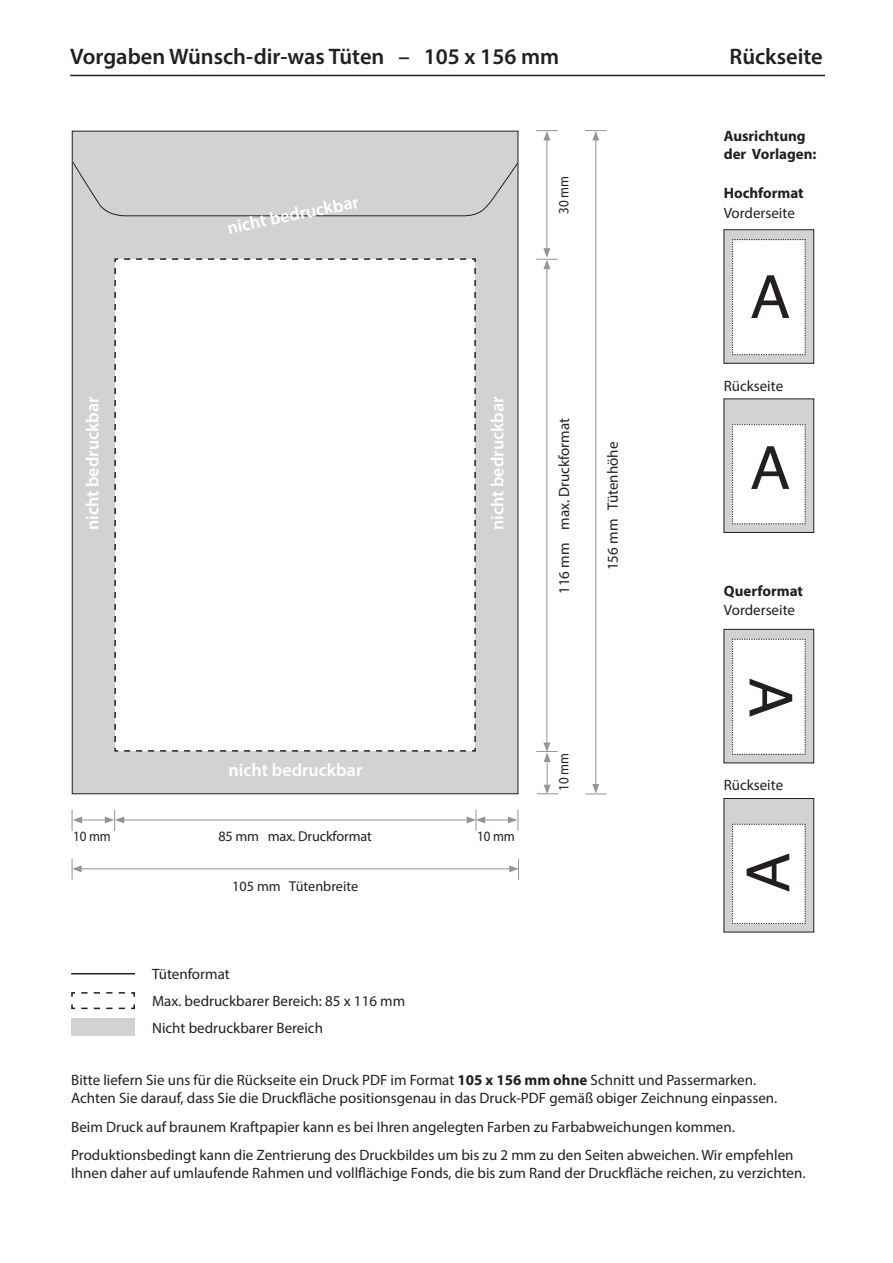
<style>
.page{position:relative;width:893px;height:1263px;background:#fff}
.page>*{position:absolute;margin:0;border:0;box-sizing:border-box;transform-origin:0 0}
.t1{font:59.55px "Helvetica";color:#231f20}
.t2{font:600 22.5px "Myriad Pro";color:#231f20}
.t3{font:600 18px "Myriad Pro";color:#fff}
.t4{font:15px/27px "Myriad Pro";color:#231f20}
.t5{font:700 15px/18px "Myriad Pro";color:#231f20}
.t6{font:14.25px "Myriad Pro";letter-spacing:-.01em;color:#231f20}
.t7{font:14.25px "Myriad Pro";letter-spacing:-.01em;color:#231f20;scale:.92 1}
.s1{font-weight:700}
</style>
<div class="page">
<div style="left:72px;top:131px;width:446px;height:663px;background:#d1d2d4"></div>
<svg style="left:73px;top:162px;width:445px;height:54px"></svg>
<div style="left:114px;top:258px;width:362px;height:494px;background:#fff"></div>
<div style="left:71px;top:1019px;width:64px;height:17px;background:#d1d2d4"></div>
<svg style="left:71px;top:992px;width:64px;height:18px"></svg>
<hr style="left:71px;top:973px;width:64px;height:1px;background:#231f20">
<hr style="left:70px;top:75px;width:755px;height:1px;background:#231f20">
<hr style="left:122px;top:819px;width:347px;height:1px;background:#939598">
<hr style="left:79px;top:868px;width:433px;height:1px;background:#939598">
<hr style="left:595px;top:138px;width:1px;height:648px;background:#939598">
<svg style="left:72px;top:858px;width:10px;height:22px"></svg>
<svg style="left:509px;top:858px;width:10px;height:22px"></svg>
<hr style="left:546px;top:267px;width:1px;height:478px;background:#939598">
<svg style="left:585px;top:784px;width:21px;height:11px"></svg>
<svg style="left:585px;top:130px;width:21px;height:10px"></svg>
<svg style="left:72px;top:810px;width:52px;height:21px"></svg>
<svg style="left:467px;top:810px;width:51px;height:21px"></svg>
<svg style="left:536px;top:742px;width:22px;height:52px"></svg>
<hr style="left:546px;top:138px;width:1px;height:113px;background:#939598">
<svg style="left:536px;top:248px;width:22px;height:21px"></svg>
<svg style="left:536px;top:130px;width:22px;height:10px"></svg>
<div style="left:724px;top:399px;width:90px;height:133px;background:#d1d2d4"></div>
<div style="left:724px;top:399px;width:90px;height:133px;border:1px solid #231f20"></div>
<div style="left:732px;top:424px;width:74px;height:100px;background:#fff"></div>
<div style="left:724px;top:230px;width:90px;height:133px;background:#d1d2d4"></div>
<div style="left:724px;top:230px;width:90px;height:133px;border:1px solid #231f20"></div>
<div style="left:732px;top:239px;width:74px;height:116px;background:#fff"></div>
<div style="left:724px;top:798px;width:90px;height:134px;background:#d1d2d4"></div>
<div style="left:724px;top:798px;width:90px;height:134px;border:1px solid #231f20"></div>
<div style="left:732px;top:824px;width:74px;height:100px;background:#fff"></div>
<div style="left:724px;top:629px;width:90px;height:134px;background:#d1d2d4"></div>
<div style="left:724px;top:629px;width:90px;height:134px;border:1px solid #231f20"></div>
<div style="left:732px;top:639px;width:74px;height:116px;background:#fff"></div>
<h2 class="t2" style="left:70px;top:42px;width:491px">Vorgaben Wünsch-dir-was Tüten – 105 x 156 mm</h2>
<p class="t3" style="left:225px;top:216px;width:135px;rotate:-11deg">nicht bedruckbar</p>
<p class="t7" style="left:555px;top:214px;width:42px;rotate:-90deg">30 mm</p>
<p class="t3" style="left:81px;top:530px;width:135px;rotate:-90deg">nicht bedruckbar</p>
<p class="t3" style="left:486px;top:530px;width:135px;rotate:-90deg">nicht bedruckbar</p>
<p class="t4" style="left:550px;top:594px;width:177px;rotate:-90deg">116 mm max. Druckformat</p>
<p class="t4" style="left:599px;top:570px;width:130px;rotate:-90deg">156 mm Tütenhöhe</p>
<p class="t3" style="left:229px;top:758px;width:135px">nicht bedruckbar</p>
<p class="t6" style="left:218px;top:828px;width:155px">85 mm max. Druckformat</p>
<p class="t6" style="left:232px;top:877px;width:128px">105 mm Tütenbreite</p>
<p class="t7" style="left:73px;top:828px;width:42px">10 mm</p>
<p class="t7" style="left:477px;top:828px;width:42px">10 mm</p>
<p class="t4" style="left:152px;top:960px;width:255px">Tütenformat<br>Max. bedruckbarer Bereich: 85 x 116 mm<br>Nicht bedruckbarer Bereich</p>
<p class="t7" style="left:555px;top:791px;width:42px;rotate:-90deg">10 mm</p>
<h2 class="t2" style="left:729px;top:42px;width:95px">Rückseite</h2>
<p class="t5" style="left:724px;top:127px;width:94px">Ausrichtung der Vorlagen:</p>
<p class="t5" style="left:724px;top:184px;width:82px">Hochformat</p>
<p class="t4" style="left:724px;top:199px;width:73px">Vorderseite</p>
<h1 class="t1" style="left:750px;top:251px;width:41px">A</h1>
<p class="t4" style="left:724px;top:372px;width:61px">Rückseite</p>
<h1 class="t1" style="left:750px;top:422px;width:41px">A</h1>
<p class="t5" style="left:724px;top:581px;width:81px">Querformat</p>
<p class="t4" style="left:724px;top:597px;width:73px">Vorderseite</p>
<h1 class="t1" style="left:816px;top:678px;width:41px;rotate:90deg">A</h1>
<p class="t4" style="left:724px;top:771px;width:61px">Rückseite</p>
<h1 class="t1" style="left:722px;top:892px;width:41px;rotate:-90deg">A</h1>
<p class="t4" style="left:71px;top:1071px;width:708px;line-height:18px">Bitte liefern Sie uns für die Rückseite ein Druck PDF im Format <span class="s1">105 x 156 mm ohne</span> Schnitt und Passermarken.<br>Achten Sie darauf, dass Sie die Druckfläche positionsgenau in das Druck-PDF gemäß obiger Zeichnung einpassen.</p>
<p class="t4" style="left:71px;top:1112px;width:724px;line-height:28.5px">Beim Druck auf braunem Kraftpapier kann es bei Ihren angelegten Farben zu Farbabweichungen kommen.<br>Produktionsbedingt kann die Zentrierung des Druckbildes um bis zu 2 mm zu den Seiten abweichen. Wir empfehlen</p>
<p class="t4" style="left:71px;top:1159px;width:736px">Ihnen daher auf umlaufende Rahmen und vollflächige Fonds, die bis zum Rand der Druckfläche reichen, zu verzichten.</p>
</div>
